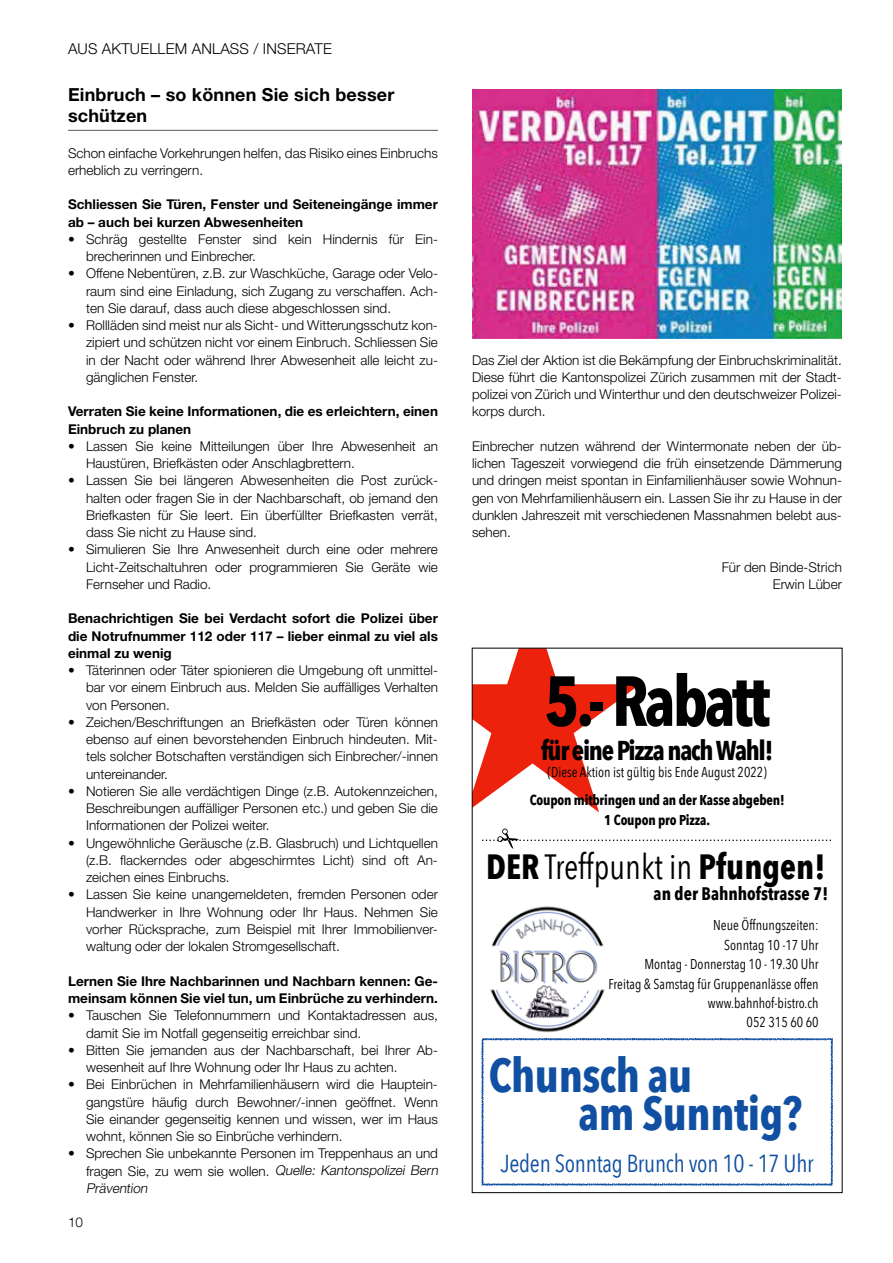
<style>
.page{position:relative;width:893px;height:1263px;background:#fff}
.page>*{position:absolute;margin:0;border:0;box-sizing:border-box;transform-origin:0 0}
.t1{font:700 70.05px "Avenir Next Condensed";letter-spacing:-.055em;color:#000;scale:.96 1}
.t2{font:700 46.65px/38.1px "Avenir Next Condensed";letter-spacing:-.01em;color:#104fa2;scale:.96 1}
.t3{font:34.95px "Avenir Next Condensed";color:#000;scale:.96 1}
.t4{font:700 27.15px "Avenir Next Condensed";letter-spacing:-.05em;color:#000;scale:.96 1}
.t5{font:24.6px "Avenir Next Condensed";letter-spacing:-.01em;color:#104fa2;scale:.96 1}
.t6{font:700 18.15px "Avenir Next Condensed";color:#000;scale:.96 1}
.t7{font:700 18px/21px "Helvetica Neue LT Pro";letter-spacing:.01em;color:#000}
.t8{font:300 15px "Helvetica Neue LT Pro";letter-spacing:.01em;color:#000}
.t9{font:14.25px/19.5px "Avenir Next Condensed";color:#000;text-align:right;scale:.96 1}
.t10{font:700 14.25px/19.5px "Avenir Next Condensed";letter-spacing:-.01em;color:#000;text-align:center;scale:.96 1}
.t11{font:300 13.5px/17.2px "Helvetica Neue LT Pro";color:#000;text-align:justify}
.t12{font:700 13.5px/17.2px "Helvetica Neue LT Pro";color:#000}
.s1{font-style:italic}
.s2{font-weight:700}
</style>
<div class="page">
<hr style="left:68px;top:130px;width:370px;height:1px;background:#575756">
<img style="left:472px;top:89px;width:370px;height:250px">
<svg style="left:474px;top:650px;width:166px;height:162px"></svg>
<img style="left:490px;top:906px;width:115px;height:132px">
<svg style="left:481px;top:1038px;width:352px;height:148px"></svg>
<svg style="left:482px;top:828px;width:349px;height:21px"></svg>
<p class="t8" style="left:68px;top:40px;width:265px">AUS AKTUELLEM ANLASS / INSERATE</p>
<h3 class="t7" style="left:68px;top:84px;width:328px">Einbruch – so können Sie sich besser schützen</h3>
<p class="t11" style="left:68px;top:144px;width:371px">Schon einfache Vorkehrungen helfen, das Risiko eines Einbruchs erheblich zu verringern.</p>
<p class="t12" style="left:68px;top:195px;width:371px">Schliessen Sie Türen, Fenster und Seiteneingänge immer ab – auch bei kurzen Abwesenheiten</p>
<p class="t11" style="left:86px;top:230px;width:353px;text-indent:-18px">• Schräg gestellte Fenster sind kein Hindernis für Ein&shy;brecherinnen und Einbrecher.</p>
<p class="t11" style="left:86px;top:265px;width:353px;text-indent:-18px">• Offene Nebentüren, z.B. zur Waschküche, Garage oder Velo&shy;raum sind eine Einladung, sich Zugang zu verschaffen. Ach&shy;ten Sie darauf, dass auch diese abgeschlossen sind.</p>
<p class="t11" style="left:86px;top:316px;width:353px;text-indent:-18px">• Rollläden sind meist nur als Sicht- und Witterungsschutz kon&shy;zipiert und schützen nicht vor einem Einbruch. Schliessen Sie in der Nacht oder während Ihrer Abwesenheit alle leicht zu&shy;gänglichen Fenster.</p>
<p class="t12" style="left:68px;top:402px;width:371px">Verraten Sie keine Informationen, die es erleichtern, einen<br>Einbruch zu planen</p>
<p class="t11" style="left:86px;top:437px;width:353px;text-indent:-18px">• Lassen Sie keine Mitteilungen über Ihre Abwesenheit an<br>Haustüren, Briefkästen oder Anschlagbrettern.</p>
<p class="t11" style="left:86px;top:472px;width:353px;text-indent:-18px">• Lassen Sie bei längeren Abwesenheiten die Post zurück&shy;halten oder fragen Sie in der Nachbarschaft, ob jemand den Briefkasten für Sie leert. Ein überfüllter Briefkasten verrät, dass Sie nicht zu Hause sind.</p>
<p class="t11" style="left:86px;top:541px;width:353px;text-indent:-18px">• Simulieren Sie Ihre Anwesenheit durch eine oder mehrere Licht-Zeitschaltuhren oder programmieren Sie Geräte wie Fernseher und Radio.</p>
<p class="t12" style="left:68px;top:610px;width:371px;text-align:justify">Benachrichtigen Sie bei Verdacht sofort die Polizei über die Notrufnummer 112 oder 117 – lieber einmal zu viel als einmal zu wenig</p>
<p class="t11" style="left:86px;top:661px;width:353px;text-indent:-18px">• Täterinnen oder Täter spionieren die Umgebung oft unmittel&shy;bar vor einem Einbruch aus. Melden Sie auffälliges Verhalten von Personen.</p>
<p class="t11" style="left:86px;top:713px;width:353px;text-indent:-18px">• Zeichen/Beschriftungen an Briefkästen oder Türen können ebenso auf einen bevorstehenden Einbruch hindeuten. Mit&shy;tels solcher Botschaften verständigen sich Einbrecher/-innen untereinander.</p>
<p class="t11" style="left:86px;top:782px;width:353px;text-indent:-18px">• Notieren Sie alle verdächtigen Dinge (z.B. Autokennzeichen, Beschreibungen auffälliger Personen etc.) und geben Sie die Informationen der Polizei weiter.</p>
<p class="t11" style="left:86px;top:834px;width:353px;text-indent:-18px">• Ungewöhnliche Geräusche (z.B. Glasbruch) und Lichtquellen (z.B. flackerndes oder abgeschirmtes Licht) sind oft An&shy;zeichen eines Einbruchs.</p>
<p class="t11" style="left:86px;top:886px;width:353px;text-indent:-18px">• Lassen Sie keine unangemeldeten, fremden Personen oder Handwerker in Ihre Wohnung oder Ihr Haus. Nehmen Sie vorher Rücksprache, zum Beispiel mit Ihrer Immobilienver&shy;waltung oder der lokalen Stromgesellschaft.</p>
<p class="t12" style="left:68px;top:972px;width:371px">Lernen Sie Ihre Nachbarinnen und Nachbarn kennen: Ge&shy;meinsam können Sie viel tun, um Einbrüche zu verhindern.</p>
<p class="t11" style="left:86px;top:1006px;width:353px;text-indent:-18px">• Tauschen Sie Telefonnummern und Kontaktadressen aus, damit Sie im Notfall gegenseitig erreichbar sind.</p>
<p class="t11" style="left:86px;top:1041px;width:353px;text-indent:-18px">• Bitten Sie jemanden aus der Nachbarschaft, bei Ihrer Ab&shy;wesenheit auf Ihre Wohnung oder Ihr Haus zu achten.</p>
<p class="t11" style="left:86px;top:1075px;width:353px;text-indent:-18px">• Bei Einbrüchen in Mehrfamilienhäusern wird die Hauptein&shy;gangstüre häufig durch Bewohner/-innen geöffnet. Wenn Sie einander gegenseitig kennen und wissen, wer im Haus wohnt, können Sie so Einbrüche verhindern.</p>
<p class="t11" style="left:86px;top:1145px;width:356px;text-align:left;text-indent:-18px">• Sprechen Sie unbekannte Personen im Treppenhaus an und f ra g e n S i e , z u w e m s i e w o l l e n . <span class="s1">Quelle: Kantonspolizei Bern<br>Prävention</span></p>
<p class="t11" style="left:68px;top:1213px;width:17px">10</p>
<p class="t11" style="left:472px;top:351px;width:371px">Das Ziel der Aktion ist die Bekämpfung der Einbruchskriminalität.<br>Diese führt die Kantonspolizei Zürich zusammen mit der Stadt&shy;polizei von Zürich und Winterthur und den deutschweizer Polizei&shy;korps durch.</p>
<p class="t11" style="left:472px;top:437px;width:371px">Einbrecher nutzen während der Wintermonate neben der üb&shy;lichen Tageszeit vorwiegend die früh einsetzende Dämmerung und dringen meist spontan in Einfamilienhäuser sowie Wohnun&shy;gen von Mehrfamilienhäusern ein. Lassen Sie ihr zu Hause in der dunklen Jahreszeit mit verschiedenen Massnahmen belebt aus&shy;sehen.</p>
<p class="t11" style="left:722px;top:558px;width:122px;text-align:right">Für den Binde-Strich<br>Erwin Lüber</p>
<h1 class="t1" style="left:544px;top:658px;width:237px">5.- Rabatt</h1>
<h3 class="t4" style="left:541px;top:734px;width:243px">für eine Pizza nach Wahl!</h3>
<p class="t9" style="left:548px;top:761px;width:230px">(Diese Aktion ist gültig bis Ende August 2022)</p>
<p class="t10" style="left:530px;top:790px;width:267px">Coupon mitbringen und an der Kasse abgeben!<br>1 Coupon pro Pizza.</p>
<h3 class="t3" style="left:486px;top:837px;width:355px"><span class="s2">DER</span> Treffpunkt in <span class="s2">Pfungen!</span></h3>
<h3 class="t6" style="left:654px;top:883px;width:183px">an der Bahnhofstrasse 7!</h3>
<p class="t9" style="left:608px;top:915px;width:220px">Neue Öffnungszeiten:<br>Sonntag 10 -17 Uhr<br>Montag - Donnerstag 10 - 19.30 Uhr<br>Freitag &amp; Samstag für Gruppenanlässe offen www.bahnhof-bistro.ch<br>052 315 60 60</p>
<h2 class="t2" style="left:578px;top:1056px;width:234px;text-indent:-90px">Chunsch au<br>am Sunntig?</h2>
<h3 class="t5" style="left:501px;top:1142px;width:328px">Jeden Sonntag Brunch von 10 - 17 Uhr</h3>
</div>
